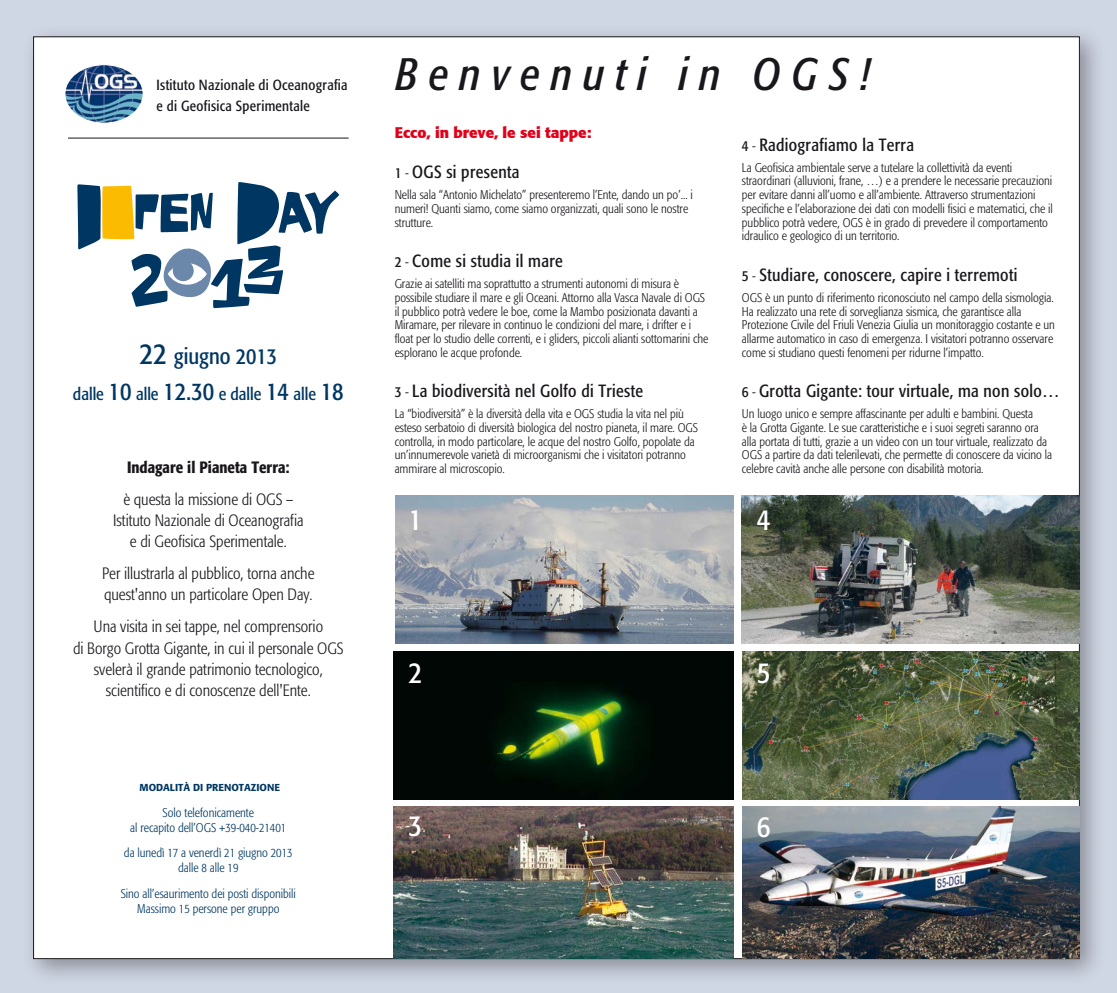
<style>
.page{position:relative;width:1117px;height:993px;background:#fff}
.page>*{position:absolute;margin:0;border:0;box-sizing:border-box;transform-origin:0 0}
.t1{font:italic condensed 45px "Formata";letter-spacing:.24em;color:#1a171c}
.t2{font:condensed 30px "Formata";color:#fff}
.t3{font:condensed 22.5px "Formata";color:#003762}
.t4{font:condensed 17.5px "Formata";letter-spacing:.02em;color:#1a171c}
.t5{font:condensed 17.5px "Formata";color:#003762}
.t6{font:300 condensed 16.25px/21.2px "Formata";color:#1a171c;text-align:center}
.t7{font:500 condensed 16.25px "Formata";color:#1a171c}
.t8{font:700 15px "Formata";color:#e2001a}
.t9{font:condensed 14.5px/20.4px "Formata";letter-spacing:.02em;color:#1a171c}
.t10{font:300 condensed 12.5px/13.8px "Formata";color:#1a171c}
.t11{font:300 condensed 12.5px/15px "Formata";color:#003762;text-align:center}
.t12{font:500 10px "Formata";color:#003762}
.s1{font-size:30px}
.s2{font-size:25px}
.s3{font-size:15px}
.s4{font-weight:300;font-size:15px}
</style>
<div class="page">
<div style="left:0;top:0;width:1116px;height:992px;background:#d0d7e4"></div>
<div style="left:21px;top:24px;width:1085px;height:962px;background:#1a171c;opacity:.4"></div>
<div style="left:34px;top:37px;width:1045px;height:921px;background:#fff"></div>
<hr style="left:68px;top:138px;width:280px;height:1px;background:#1a171c">
<img style="left:395px;top:495px;width:338px;height:148px">
<img style="left:393px;top:806px;width:340px;height:152px">
<img style="left:742px;top:806px;width:337px;height:152px">
<img style="left:741px;top:495px;width:338px;height:148px">
<img style="left:393px;top:651px;width:340px;height:148px">
<img style="left:742px;top:651px;width:337px;height:148px">
<svg style="left:77px;top:182px;width:262px;height:126px"></svg>
<img style="left:65px;top:66px;width:78px;height:57px">
<div style="left:65px;top:64px;width:78px;height:59px;border:1px solid #fff;border-radius:50%"></div>
<p class="t9" style="left:156px;top:75px;width:192px">Istituto Nazionale di Oceanografia e di Geofisica Sperimentale</p>
<h3 class="t3" style="left:139px;top:342px;width:139px"><span class="s1">22</span> giugno 2013</h3>
<h3 class="t5" style="left:73px;top:383px;width:272px">dalle <span class="s2">10</span> alle <span class="s2">12.30</span> e dalle <span class="s2">14</span> alle <span class="s2">18</span></h3>
<h3 class="t7" style="left:127px;top:457px;width:164px">Indagare il Pianeta Terra:</h3>
<h3 class="t6" style="left:113px;top:488px;width:192px">è questa la missione di OGS –<br>Istituto Nazionale di Oceanografia e di Geofisica Sperimentale.</h3>
<h3 class="t6" style="left:102px;top:562px;width:214px;text-align:left">Per illustrarla al pubblico, torna anche quest'anno un particolare Open Day.</h3>
<h3 class="t6" style="left:73px;top:616px;width:272px">Una visita in sei tappe, nel comprensorio<br>di Borgo Grotta Gigante, in cui il personale OGS svelerà il grande patrimonio tecnologico, scientifico e di conoscenze dell'Ente.</h3>
<p class="t12" style="left:139px;top:781px;width:142px">MODALITÀ DI PRENOTAZIONE</p>
<p class="t11" style="left:130px;top:804px;width:157px">Solo telefonicamente<br>al recapito dell’OGS +39-040-21401</p>
<p class="t11" style="left:124px;top:845px;width:170px">da lunedì 17 a venerdì 21 giugno 2013 dalle 8 alle 19</p>
<p class="t11" style="left:121px;top:885px;width:177px">Sino all’esaurimento dei posti disponibili<br>Massimo 15 persone per gruppo</p>
<h1 class="t1" style="left:395px;top:48px;width:476px">Benvenuti in OGS!</h1>
<p class="t8" style="left:394px;top:123px;width:198px">Ecco, in breve, le sei tappe:</p>
<h3 class="t4" style="left:394px;top:162px;width:126px"><span class="s3">1</span> <span class="s4">-</span> OGS si presenta</h3>
<p class="t10" style="left:394px;top:188px;width:300px">Nella sala “Antonio Michelato” presenteremo l’Ente, dando un po’... i numeri! Quanti siamo, come siamo organizzati, quali sono le nostre strutture.</p>
<h3 class="t4" style="left:394px;top:250px;width:170px"><span class="s3">2</span> <span class="s4">-</span> Come si studia il mare</h3>
<p class="t10" style="left:394px;top:277px;width:315px">Grazie ai satelliti ma soprattutto a strumenti autonomi di misura è possibile studiare il mare e gli Oceani. Attorno alla Vasca Navale di OGS il pubblico potrà vedere le boe, come la Mambo posizionata davanti a Miramare, per rilevare in continuo le condizioni del mare, i drifter e i float per lo studio delle correnti, e i gliders, piccoli alianti sottomarini che esplorano le acque profonde.</p>
<h3 class="t4" style="left:394px;top:380px;width:250px"><span class="s3">3</span> <span class="s4">-</span> La biodiversità nel Golfo di Trieste</h3>
<p class="t10" style="left:394px;top:407px;width:305px">La “biodiversità” è la diversità della vita e OGS studia la vita nel più esteso serbatoio di diversità biologica del nostro pianeta, il mare. OGS controlla, in modo particolare, le acque del nostro Golfo, popolate da un’innumerevole varietà di microorganismi che i visitatori potranno ammirare al microscopio.</p>
<h2 class="t2" style="left:408px;top:501px;width:15px">1</h2>
<h3 class="t4" style="left:741px;top:134px;width:174px"><span class="s3">4</span> <span class="s4">-</span> Radiografiamo la Terra</h3>
<p class="t10" style="left:741px;top:160px;width:312px">La Geofisica ambientale serve a tutelare la collettività da eventi straordinari (alluvioni, frane, …) e a prendere le necessarie precauzioni per evitare danni all’uomo e all’ambiente. Attraverso strumentazioni specifiche e l’elaborazione dei dati con modelli fisici e matematici, che il pubblico potrà vedere, OGS è in grado di prevedere il comportamento idraulico e geologico di un territorio.</p>
<h3 class="t4" style="left:741px;top:264px;width:277px"><span class="s3">5</span> <span class="s4">-</span> Studiare, conoscere, capire i terremoti</h3>
<p class="t10" style="left:741px;top:290px;width:314px">OGS è un punto di riferimento riconosciuto nel campo della sismologia.<br>Ha realizzato una rete di sorveglianza sismica, che garantisce alla Protezione Civile del Friuli Venezia Giulia un monitoraggio costante e un allarme automatico in caso di emergenza. I visitatori potranno osservare come si studiano questi fenomeni per ridurne l’impatto.</p>
<h3 class="t4" style="left:741px;top:380px;width:319px"><span class="s3">6</span> <span class="s4">-</span> Grotta Gigante: tour virtuale, ma non solo…</h3>
<p class="t10" style="left:741px;top:407px;width:312px">Un luogo unico e sempre affascinante per adulti e bambini. Questa<br>è la Grotta Gigante. Le sue caratteristiche e i suoi segreti saranno ora alla portata di tutti, grazie a un video con un tour virtuale, realizzato da OGS a partire da dati telerilevati, che permette di conoscere da vicino la celebre cavità anche alle persone con disabilità motoria.</p>
<h2 class="t2" style="left:756px;top:501px;width:15px">4</h2>
<h2 class="t2" style="left:408px;top:654px;width:15px">2</h2>
<h2 class="t2" style="left:408px;top:808px;width:15px">3</h2>
<h2 class="t2" style="left:756px;top:654px;width:15px">5</h2>
<h2 class="t2" style="left:756px;top:808px;width:15px">6</h2>
</div>
